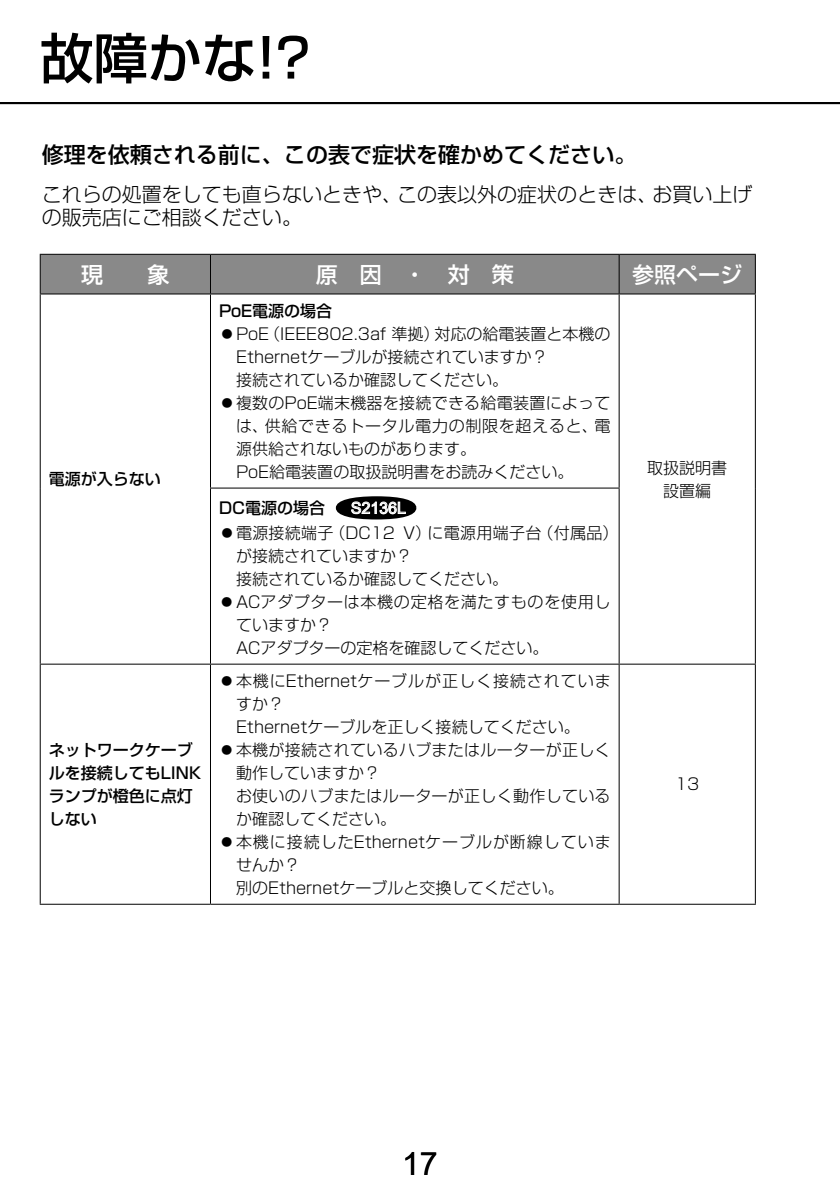
<style>
.page{position:relative;width:840px;height:1191px;background:#fff}
.page>*{position:absolute;margin:0;border:0;box-sizing:border-box;transform-origin:0 0}
.t1{font:500 54px "Shin Go Pro";color:#000}
.t2{font:32px "Arial";color:#000}
.t3{font:500 22px "Shin Go Pro";color:#000}
.t4{font:500 22px "Shin Go Pro";color:#fff}
.t5{font:300 20px/23px "Shin Go Pro";color:#000}
.t6{font:300 16px/23px "Shin Go Pro";color:#000;text-align:center}
.t7{font:300 16px "Shin Go Pro";letter-spacing:.02em;color:#000}
.t8{font:500 16px/23px "Shin Go Pro";color:#000}
.t9{font:300 16px "Shin Go Pro";letter-spacing:.06em;color:#000}
.t10{font:300 16px "Shin Go Pro";letter-spacing:.045em;color:#000}
.t11{font:16px "Arial";color:#fff}
</style>
<div class="page">
<hr style="left:0;top:102px;width:839px;height:2px;background:#000">
<div style="left:41px;top:255px;width:713px;height:38px;background:#898989"></div>
<hr style="left:618px;top:294px;width:1px;height:193px;background:#000">
<hr style="left:754px;top:294px;width:1px;height:194px;background:#000">
<hr style="left:618px;top:488px;width:1px;height:175px;background:#000">
<hr style="left:754px;top:488px;width:1px;height:175px;background:#000">
<hr style="left:618px;top:663px;width:137px;height:1px;background:#000">
<hr style="left:40px;top:903px;width:170px;height:1px;background:#000">
<hr style="left:210px;top:255px;width:1px;height:38px;background:#000">
<hr style="left:618px;top:255px;width:1px;height:38px;background:#000">
<hr style="left:210px;top:663px;width:408px;height:1px;background:#000">
<hr style="left:210px;top:903px;width:408px;height:1px;background:#000">
<hr style="left:618px;top:664px;width:1px;height:239px;background:#000">
<hr style="left:754px;top:664px;width:1px;height:239px;background:#000">
<hr style="left:618px;top:903px;width:137px;height:1px;background:#000">
<hr style="left:40px;top:254px;width:170px;height:1px;background:#000">
<hr style="left:40px;top:255px;width:1px;height:38px;background:#000">
<hr style="left:210px;top:254px;width:408px;height:1px;background:#000">
<hr style="left:618px;top:254px;width:137px;height:1px;background:#000">
<hr style="left:754px;top:255px;width:1px;height:38px;background:#000">
<hr style="left:40px;top:293px;width:170px;height:1px;background:#000">
<hr style="left:210px;top:293px;width:408px;height:1px;background:#000">
<hr style="left:618px;top:293px;width:137px;height:1px;background:#000">
<hr style="left:210px;top:487px;width:409px;height:1px;background:#000">
<hr style="left:40px;top:294px;width:1px;height:194px;background:#000">
<hr style="left:210px;top:294px;width:1px;height:193px;background:#000">
<hr style="left:40px;top:488px;width:1px;height:175px;background:#000">
<hr style="left:210px;top:488px;width:1px;height:175px;background:#000">
<hr style="left:40px;top:663px;width:170px;height:1px;background:#000">
<hr style="left:40px;top:664px;width:1px;height:239px;background:#000">
<hr style="left:210px;top:664px;width:1px;height:239px;background:#000">
<div style="left:335px;top:496px;width:81px;height:23px;background:#000;border:2px solid #000;border-radius:50%"></div>
<svg style="left:351px;top:496px;width:55px;height:18px"></svg>
<h1 class="t1" style="left:40px;top:14px;width:271px">故障かな!?</h1>
<h3 class="t3" style="left:42px;top:137px;width:595px">修理を依頼される前に、この表で症状を確かめてください。</h3>
<p class="t5" style="left:42px;top:181px;width:711px">これらの処置をしても直らないときや、この表以外の症状のときは、お買い上げの販売店にご相談ください。</p>
<h3 class="t4" style="left:81px;top:256px;width:89px">現　　象</h3>
<h3 class="t4" style="left:315px;top:256px;width:199px">原　因　・　対　策</h3>
<h3 class="t4" style="left:631px;top:256px;width:111px">参照ページ</h3>
<p class="t8" style="left:49px;top:465px;width:113px">電源が入らない</p>
<p class="t8" style="left:49px;top:736px;width:154px">ネットワークケーブルを接続してもLINKランプが橙色に点灯しない</p>
<p class="t8" style="left:219px;top:297px;width:115px">PoE電源の場合</p>
<p class="t6" style="left:219px;top:320px;width:393px">⿟PoE（IEEE802.3af 準拠）対応の給電装置と本機の</p>
<p class="t6" style="left:236px;top:343px;width:313px">Ethernetケーブルが接続されていますか？</p>
<p class="t6" style="left:236px;top:366px;width:274px">接続されているか確認してください。</p>
<p class="t6" style="left:219px;top:389px;width:393px">⿟複数のPoE端末機器を接続できる給電装置によって</p>
<p class="t10" style="left:236px;top:412px;width:376px">は、供給できるトータル電力の制限を超えると、電</p>
<p class="t6" style="left:236px;top:435px;width:242px">源供給されないものがあります。</p>
<p class="t6" style="left:236px;top:458px;width:339px">PoE給電装置の取扱説明書をお読みください。</p>
<p class="t6" style="left:646px;top:454px;width:81px">取扱説明書設置編</p>
<p class="t8" style="left:219px;top:494px;width:108px">DC電源の場合</p>
<p class="t11" style="left:351px;top:497px;width:56px">S2136L</p>
<p class="t7" style="left:219px;top:519px;width:401px">⿟電源接続端子（DC12 V）に電源用端子台（付属品）</p>
<p class="t6" style="left:236px;top:542px;width:177px">が接続されていますか？</p>
<p class="t6" style="left:236px;top:565px;width:274px">接続されているか確認してください。</p>
<p class="t10" style="left:219px;top:588px;width:393px">⿟ACアダプターは本機の定格を満たすものを使用し</p>
<p class="t6" style="left:236px;top:611px;width:98px">ていますか？</p>
<p class="t6" style="left:236px;top:634px;width:314px">ACアダプターの定格を確認してください。</p>
<p class="t9" style="left:219px;top:667px;width:393px">⿟本機にEthernetケーブルが正しく接続されていま</p>
<p class="t6" style="left:236px;top:690px;width:50px">すか？</p>
<p class="t6" style="left:236px;top:713px;width:345px">Ethernetケーブルを正しく接続してください。</p>
<p class="t7" style="left:219px;top:736px;width:393px">⿟本機が接続されているハブまたはルーターが正しく</p>
<p class="t6" style="left:236px;top:759px;width:146px">動作していますか？</p>
<p class="t7" style="left:236px;top:782px;width:376px">お使いのハブまたはルーターが正しく動作している</p>
<p class="t6" style="left:236px;top:805px;width:162px">か確認してください。</p>
<p class="t9" style="left:219px;top:828px;width:393px">⿟本機に接続したEthernetケーブルが断線していま</p>
<p class="t6" style="left:236px;top:851px;width:66px">せんか？</p>
<p class="t6" style="left:236px;top:874px;width:329px">別のEthernetケーブルと交換してください。</p>
<p class="t6" style="left:674px;top:770px;width:26px">13</p>
<h2 class="t2" style="left:402px;top:1141px;width:37px">17</h2>
</div>
